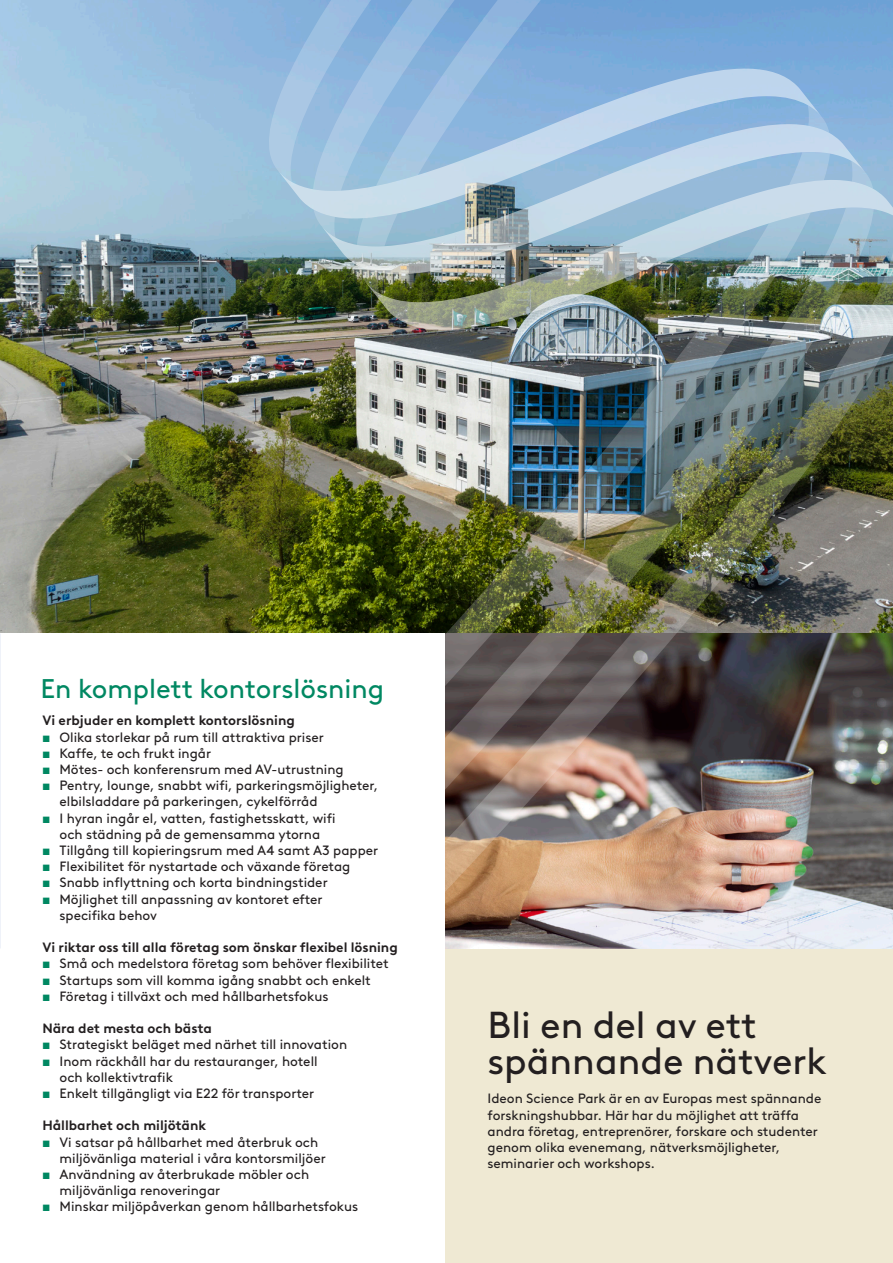
<style>
.page{position:relative;width:893px;height:1263px;background:#fff}
.page>*{position:absolute;margin:0;border:0;box-sizing:border-box;transform-origin:0 0}
.t1{font:37.5px "Brown LL";color:#231f20}
.t2{font:27px "Brown LL";color:#008862}
.t3{font:13.5px/16.2px "Brown LL";color:#231f20}
.t4{font:700 13.5px "Brown LL";color:#231f20}
.s1{color:#008862}
</style>
<div class="page">
<img style="left:0;top:0;width:893px;height:633px">
<div style="left:445px;top:948px;width:448px;height:315px;background:#efe9d3"></div>
<img style="left:445px;top:897px;width:448px;height:51px">
<img style="left:445px;top:330px;width:448px;height:567px">
<img style="left:445px;top:330px;width:429px;height:511px">
<svg style="left:866px;top:161px;width:7px;height:19px"></svg>
<img style="left:332px;top:275px;width:479px;height:510px">
<svg style="left:269px;top:0;width:44px;height:182px;fill:#8cb5de"></svg>
<svg style="left:314px;top:219px;width:7px;height:19px"></svg>
<svg style="left:313px;top:0;width:63px;height:69px;fill:#98bce1"></svg>
<svg style="left:357px;top:275px;width:8px;height:18px"></svg>
<svg style="left:376px;top:0;width:479px;height:124px;fill:#79a7da"></svg>
<img style="left:365px;top:180px;width:528px;height:150px">
<img style="left:321px;top:124px;width:545px;height:151px">
<svg style="left:277px;top:69px;width:545px;height:150px"></svg>
<p class="t2" style="left:40px;top:669px;width:345px">En komplett kontorslösning</p>
<p class="t4" style="left:43px;top:710px;width:254px">Vi erbjuder en komplett kontorslösning</p>
<p class="t3" style="left:43px;top:728px;width:283px"><span class="s1">◼</span> Olika storlekar på rum till attraktiva priser</p>
<p class="t3" style="left:43px;top:744px;width:170px"><span class="s1">◼</span> Kaffe, te och frukt ingår</p>
<p class="t3" style="left:43px;top:760px;width:303px"><span class="s1">◼</span> Mötes- och konferensrum med AV-utrustning</p>
<p class="t3" style="left:60px;top:776px;width:320px;text-indent:-17px"><span class="s1">◼</span> Pentry, lounge, snabbt wifi, parkeringsmöjligheter, elbilsladdare på parkeringen, cykelförråd</p>
<p class="t3" style="left:43px;top:809px;width:294px;text-align:center"><span class="s1">◼</span> I hyran ingår el, vatten, fastighetsskatt, wifi och städning på de gemensamma ytorna</p>
<p class="t3" style="left:43px;top:841px;width:337px"><span class="s1">◼</span> Tillgång till kopieringsrum med A4 samt A3 papper</p>
<p class="t3" style="left:43px;top:857px;width:309px"><span class="s1">◼</span> Flexibilitet för nystartade och växande företag</p>
<p class="t3" style="left:43px;top:873px;width:287px"><span class="s1">◼</span> Snabb inflyttning och korta bindningstider</p>
<p class="t3" style="left:60px;top:890px;width:265px;text-indent:-17px"><span class="s1">◼</span> Möjlighet till anpassning av kontoret efter specifika behov</p>
<p class="t4" style="left:43px;top:937px;width:357px">Vi riktar oss till alla företag som önskar flexibel lösning</p>
<p class="t3" style="left:43px;top:954px;width:348px"><span class="s1">◼</span> Små och medelstora företag som behöver flexibilitet</p>
<p class="t3" style="left:43px;top:971px;width:330px"><span class="s1">◼</span> Startups som vill komma igång snabbt och enkelt</p>
<p class="t3" style="left:43px;top:987px;width:287px"><span class="s1">◼</span> Företag i tillväxt och med hållbarhetsfokus</p>
<p class="t4" style="left:43px;top:1018px;width:171px">Nära det mesta och bästa</p>
<p class="t3" style="left:43px;top:1035px;width:306px"><span class="s1">◼</span> Strategiskt beläget med närhet till innovation</p>
<p class="t3" style="left:60px;top:1052px;width:260px;text-indent:-17px"><span class="s1">◼</span> Inom räckhåll har du restauranger, hotell och kollektivtrafik</p>
<p class="t3" style="left:43px;top:1084px;width:273px"><span class="s1">◼</span> Enkelt tillgängligt via E22 för transporter</p>
<p class="t4" style="left:43px;top:1115px;width:165px">Hållbarhet och miljötänk</p>
<p class="t3" style="left:60px;top:1133px;width:268px;text-indent:-17px"><span class="s1">◼</span> Vi satsar på hållbarhet med återbruk och miljövänliga material i våra kontorsmiljöer</p>
<p class="t3" style="left:60px;top:1165px;width:251px;text-indent:-17px"><span class="s1">◼</span> Användning av återbrukade möbler och miljövänliga renoveringar</p>
<p class="t3" style="left:43px;top:1197px;width:317px"><span class="s1">◼</span> Minskar miljöpåverkan genom hållbarhetsfokus</p>
<p class="t1" style="left:488px;top:997px;width:270px">Bli en del av ett</p>
<p class="t1" style="left:488px;top:1033px;width:341px">spännande nätverk</p>
<p class="t3" style="left:488px;top:1089px;width:335px">Ideon Science Park är en av Europas mest spännande</p>
<p class="t3" style="left:488px;top:1106px;width:313px">forskningshubbar. Här har du möjlighet att träffa</p>
<p class="t3" style="left:488px;top:1122px;width:332px">andra företag, entreprenörer, forskare och studenter</p>
<p class="t3" style="left:488px;top:1138px;width:294px">genom olika evenemang, nätverksmöjligheter,</p>
<p class="t3" style="left:488px;top:1154px;width:169px">seminarier och workshops.</p>
</div>
